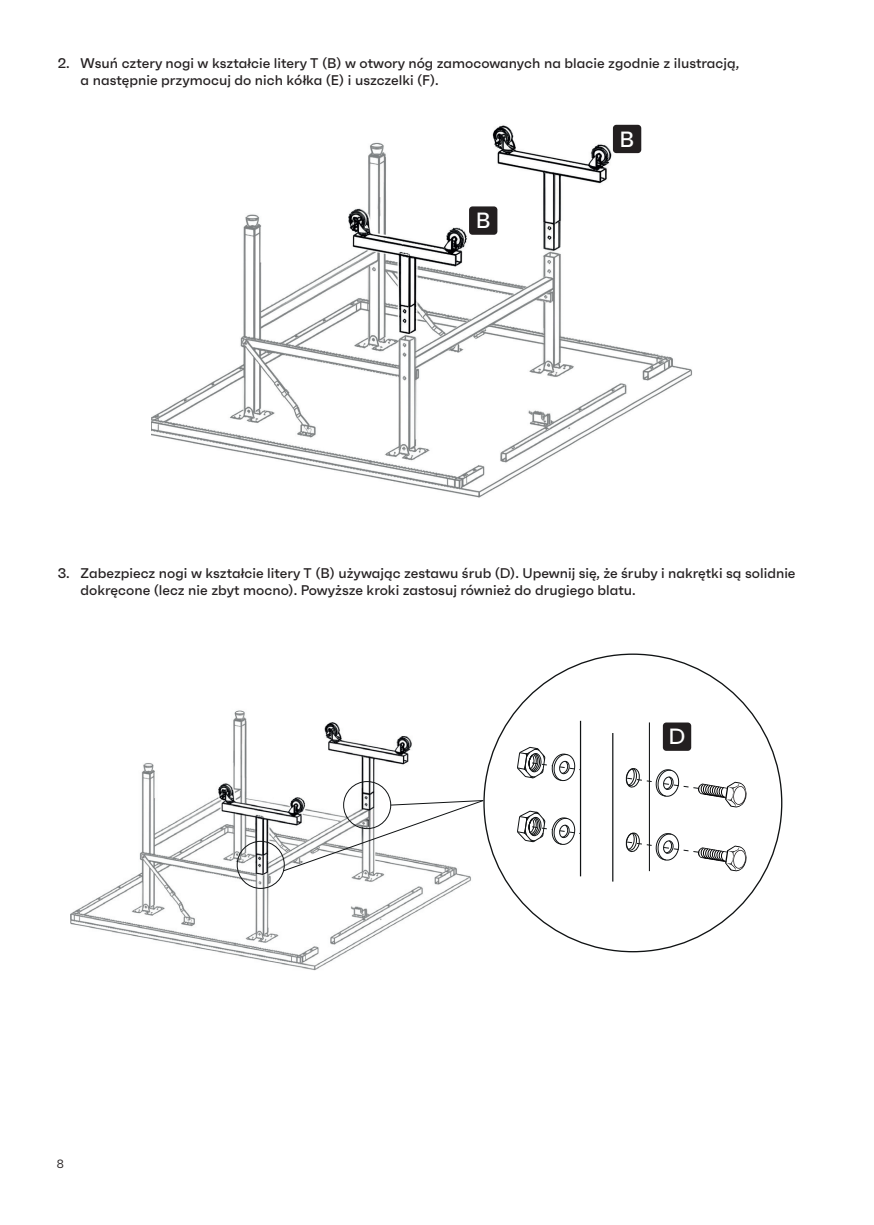
<style>
.page{position:relative;width:874px;height:1225px;background:#fff}
.page>*{position:absolute;margin:0;border:0;box-sizing:border-box;transform-origin:0 0}
.t1{font:500 22px "Faktum";color:#fff}
.t2{font:500 14px/16.8px "Faktum";color:#231f20}
.t3{font:12px "Faktum";color:#231f20}
</style>
<div class="page">
<img style="left:151px;top:124px;width:541px;height:374px">
<img style="left:70px;top:710px;width:401px;height:261px">
<hr style="left:579px;top:721px;width:2px;height:155px;background:#101314">
<hr style="left:612px;top:733px;width:1px;height:148px;background:#101314">
<hr style="left:648px;top:722px;width:1px;height:149px;background:#101314">
<svg style="left:517px;top:746px;width:229px;height:125px"></svg>
<div style="left:237px;top:841px;width:47px;height:47px;border:1px solid #101314;border-radius:50%"></div>
<svg style="left:282px;top:799px;width:202px;height:72px"></svg>
<div style="left:469px;top:206px;width:28px;height:29px;background:#231f20;border-radius:3px"></div>
<div style="left:612px;top:125px;width:29px;height:28px;background:#231f20;border-radius:3px"></div>
<div style="left:662px;top:722px;width:28px;height:29px;background:#231f20;border-radius:3px"></div>
<p class="t2" style="left:81px;top:56px;width:660px;text-indent:-23px">2. Wsuń cztery nogi w kształcie litery T (B) w otwory nóg zamocowanych na blacie zgodnie z ilustracją, a następnie przymocuj do nich kółka (E) i uszczelki (F).</p>
<h1 class="t1" style="left:475px;top:212px;width:16px">B</h1>
<h1 class="t1" style="left:619px;top:131px;width:16px">B</h1>
<p class="t2" style="left:81px;top:565px;width:716px;text-indent:-23px">3. Zabezpiecz nogi w kształcie litery T (B) używając zestawu śrub (D). Upewnij się, że śruby i nakrętki są solidnie dokręcone (lecz nie zbyt mocno). Powyższe kroki zastosuj również do drugiego blatu.</p>
<p class="t3" style="left:57px;top:1159px;width:9px">8</p>
<h1 class="t1" style="left:668px;top:728px;width:18px">D</h1>
</div>
